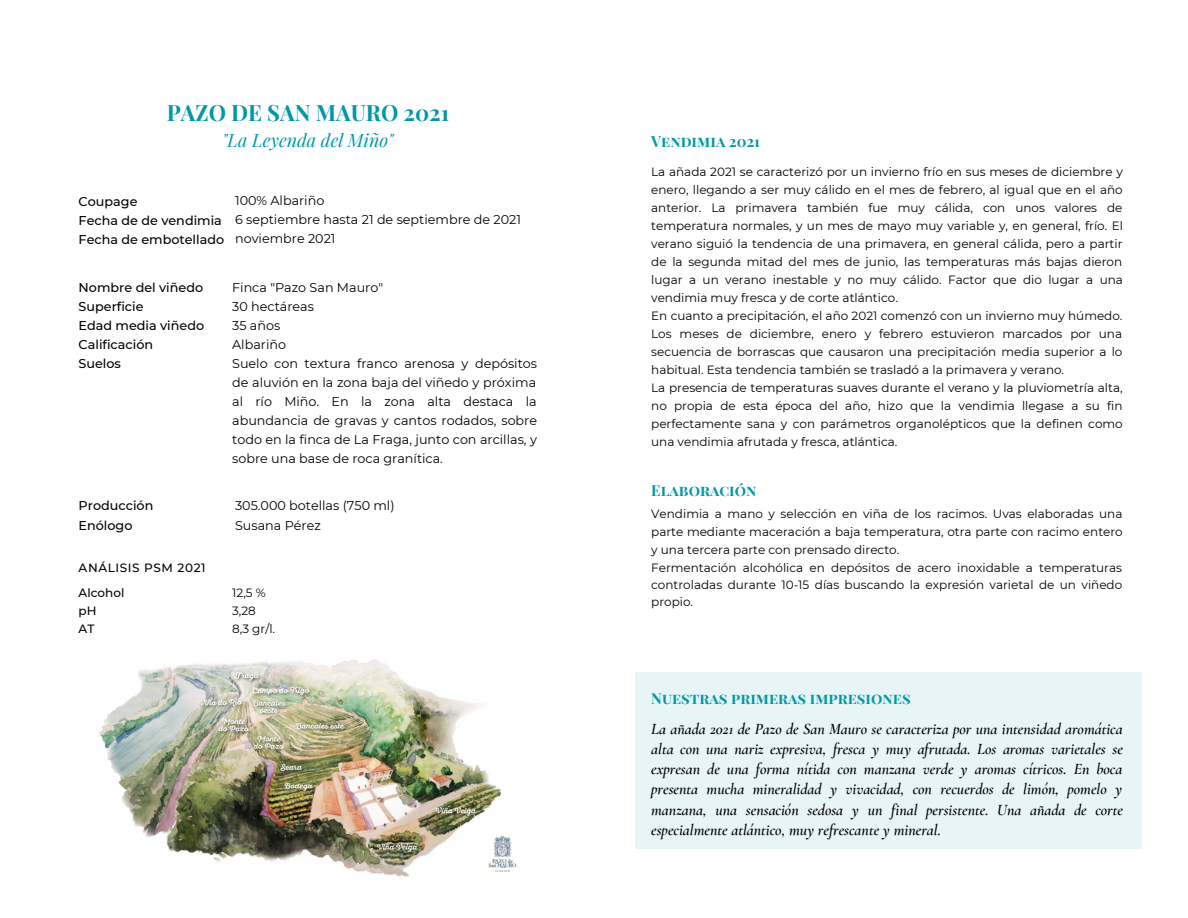
<style>
.page{position:relative;width:1188px;height:918px;background:#fff}
.page>*{position:absolute;margin:0;border:0;box-sizing:border-box;transform-origin:0 0}
.t1{font:700 21.9px "Playfair Display SC";color:#0098a6}
.t2{font:italic 18px "Playfair Display";color:#0098a6}
.t3{font:italic 600 15.75px/20.2px "Cormorant Garamond";color:#000;text-align:justify}
.t4{font:700 15px "Playfair Display SC";color:#0098a6}
.t5{font:12.75px/19px "Montserrat";color:#000;text-align:justify}
.t6{font:500 12.75px "Montserrat";color:#000}
.t7{font:12px/18px "Montserrat";color:#000;text-align:justify}
.t8{font:500 12px "Montserrat";letter-spacing:.05em;color:#000}
.t9{font:500 12px "Montserrat";color:#000}
</style>
<div class="page">
<div style="left:635px;top:672px;width:506px;height:177px;background:#e7f5f6"></div>
<img style="left:99px;top:659px;width:418px;height:218px">
<p class="t1" style="left:167px;top:97px;width:284px">PAZO DE SAN MAURO 2021</p>
<p class="t2" style="left:222px;top:127px;width:173px">"La Leyenda del Miño"</p>
<p class="t6" style="left:79px;top:194px;width:60px">Coupage</p>
<p class="t6" style="left:79px;top:213px;width:145px">Fecha de de vendimia</p>
<p class="t6" style="left:79px;top:232px;width:147px">Fecha de embotellado</p>
<p class="t5" style="left:235px;top:191px;width:91px">100% Albariño</p>
<p class="t5" style="left:235px;top:210px;width:288px">6 septiembre hasta 21 de septiembre de 2021</p>
<p class="t5" style="left:235px;top:229px;width:102px">noviembre 2021</p>
<p class="t6" style="left:79px;top:280px;width:126px">Nombre del viñedo</p>
<p class="t6" style="left:79px;top:299px;width:66px">Superficie</p>
<p class="t6" style="left:79px;top:318px;width:127px">Edad media viñedo</p>
<p class="t6" style="left:79px;top:337px;width:76px">Calificación</p>
<p class="t6" style="left:79px;top:356px;width:44px">Suelos</p>
<p class="t6" style="left:79px;top:498px;width:76px">Producción</p>
<p class="t6" style="left:79px;top:517px;width:55px">Enólogo</p>
<p class="t8" style="left:79px;top:560px;width:129px">ANÁLISIS PSM 2021</p>
<p class="t9" style="left:79px;top:585px;width:47px">Alcohol</p>
<p class="t8" style="left:79px;top:603px;width:19px">pH</p>
<p class="t8" style="left:79px;top:621px;width:17px">AT</p>
<p class="t5" style="left:232px;top:278px;width:152px">Finca "Pazo San Mauro"</p>
<p class="t5" style="left:232px;top:297px;width:83px">30 hectáreas</p>
<p class="t5" style="left:232px;top:316px;width:50px">35 años</p>
<p class="t5" style="left:232px;top:335px;width:55px">Albariño</p>
<p class="t5" style="left:232px;top:354px;width:306px">Suelo con textura franco arenosa y depósitos de aluvión en la zona baja del viñedo y próxima al río Miño. En la zona alta destaca la abundancia de gravas y cantos rodados, sobre todo en la finca de La Fraga, junto con arcillas, y sobre una base de roca granítica.</p>
<p class="t5" style="left:235px;top:496px;width:161px">305.000 botellas (750 ml)</p>
<p class="t5" style="left:235px;top:515px;width:87px">Susana Pérez</p>
<p class="t7" style="left:232px;top:583px;width:35px">12,5 %</p>
<p class="t7" style="left:232px;top:601px;width:25px">3,28</p>
<p class="t7" style="left:232px;top:619px;width:44px">8,3 gr/l.</p>
<p class="t4" style="left:651px;top:131px;width:110px">Vendimia 2021</p>
<p class="t7" style="left:651px;top:163px;width:473px">La añada 2021 se caracterizó por un invierno frío en sus meses de diciembre y enero, llegando a ser muy cálido en el mes de febrero, al igual que en el año anterior. La primavera también fue muy cálida, con unos valores de temperatura normales, y un mes de mayo muy variable y, en general, frío. El verano siguió la tendencia de una primavera, en general cálida, pero a partir de la segunda mitad del mes de junio, las temperaturas más bajas dieron lugar a un verano inestable y no muy cálido. Factor que dio lugar a una vendimia muy fresca y de corte atlántico.</p>
<p class="t7" style="left:651px;top:307px;width:473px">En cuanto a precipitación, el año 2021 comenzó con un invierno muy húmedo.<br>Los meses de diciembre, enero y febrero estuvieron marcados por una secuencia de borrascas que causaron una precipitación media superior a lo habitual. Esta tendencia también se trasladó a la primavera y verano.</p>
<p class="t7" style="left:651px;top:379px;width:473px">La presencia de temperaturas suaves durante el verano y la pluviometría alta, no propia de esta época del año, hizo que la vendimia llegase a su fin perfectamente sana y con parámetros organolépticos que la definen como una vendimia afrutada y fresca, atlántica.</p>
<p class="t4" style="left:651px;top:479px;width:107px">Elaboración</p>
<p class="t7" style="left:651px;top:504px;width:473px">Vendimia a mano y selección en viña de los racimos. Uvas elaboradas una parte mediante maceración a baja temperatura, otra parte con racimo entero y una tercera parte con prensado directo.</p>
<p class="t7" style="left:651px;top:559px;width:473px;line-height:17px">Fermentación alcohólica en depósitos de acero inoxidable a temperaturas controladas durante 10-15 días buscando la expresión varietal de un viñedo propio.</p>
<p class="t4" style="left:651px;top:687px;width:261px">Nuestras primeras impresiones</p>
<p class="t3" style="left:651px;top:718px;width:473px">La añada 2021 de Pazo de San Mauro se caracteriza por una intensidad aromática alta con una nariz expresiva, fresca y muy afrutada. Los aromas varietales se expresan de una forma nítida con manzana verde y aromas cítricos. En boca presenta mucha mineralidad y vivacidad, con recuerdos de limón, pomelo y manzana, una sensación sedosa y un final persistente. Una añada de corte especialmente atlántico, muy refrescante y mineral.</p>
</div>
